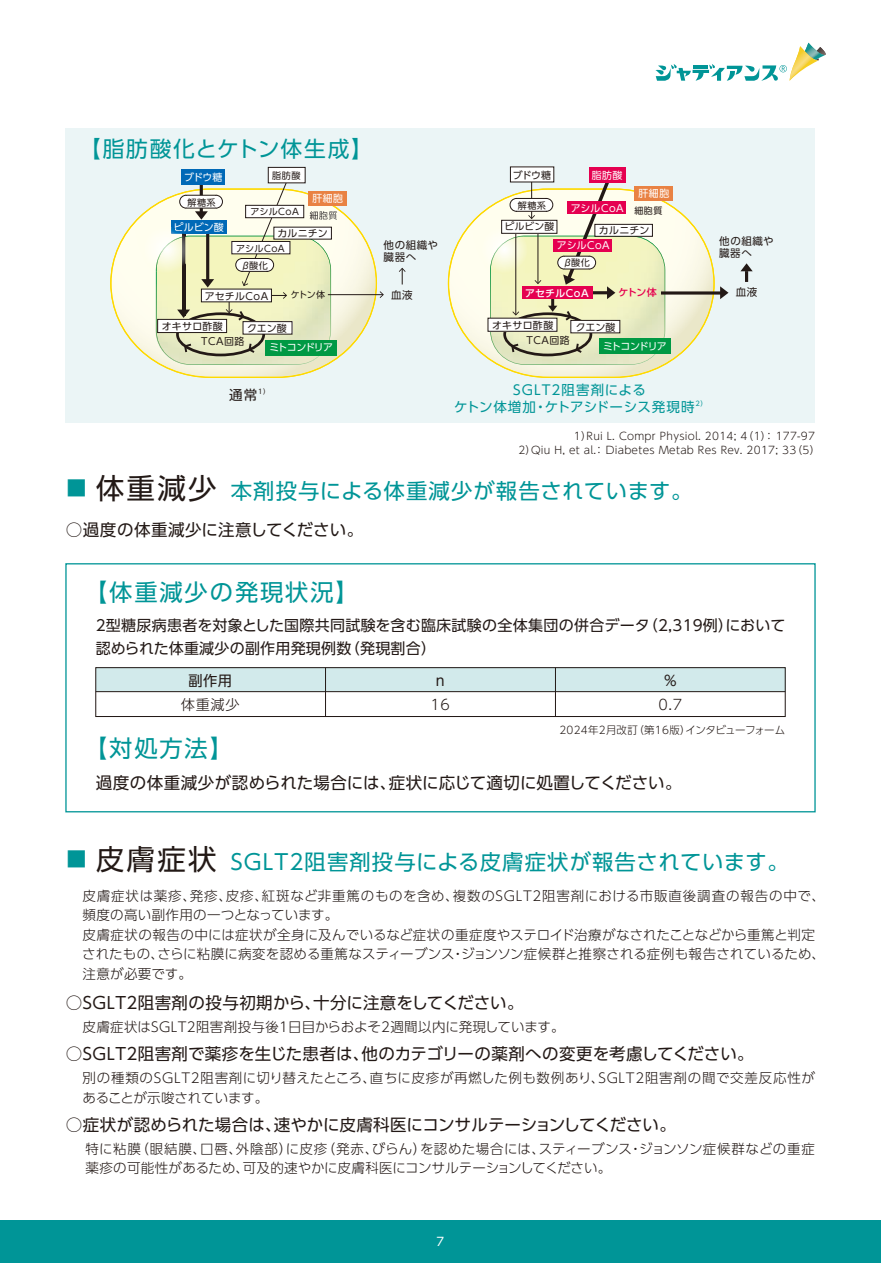
<style>
.page{position:relative;width:881px;height:1263px;background:#fff}
.page>*{position:absolute;margin:0;border:0;box-sizing:border-box;transform-origin:0 0}
.t1{font:23.25px "UD Shin Go Pro";letter-spacing:.08em;color:#009597}
.t2{font:21.75px "UD Shin Go Pro";letter-spacing:.065em;color:#009597}
.t3{font:21.3px "UD Shin Go Pro";letter-spacing:.05em;color:#009597}
.t4{font:16.5px "UD Shin Go Pro";letter-spacing:.005em;color:#231916}
.t5{font:16.5px "UD Shin Go Pro";letter-spacing:.025em;color:#231916}
.t6{font:15px/22.8px "UD Shin Go Pro";letter-spacing:.015em;color:#231916}
.t7{font:300 14.25px "UD Shin Go Pro";letter-spacing:.04em;color:#231916}
.t8{font:14.25px "UD Shin Go Pro";color:#231916}
.t9{font:300 13.5px/19.5px "UD Shin Go Pro";letter-spacing:.025em;color:#231916}
.t10{font:300 13.5px/19.5px "UD Shin Go Pro";letter-spacing:.05em;color:#231916}
.t11{font:13.5px/16.5px "UD Shin Go Pro";letter-spacing:.05em;color:#009597;text-align:center}
.t12{font:13.5px "UD Shin Go Pro";color:#231916}
.t13{font:11.7px "UD Shin Go NT Pro";color:#fff}
.t14{font:300 10.5px/13.5px "UD Shin Go Pro";letter-spacing:.025em;color:#231916}
.t15{font:10.5px/12px "UD Shin Go Pro";letter-spacing:.05em;color:#231916}
.t16{font:9.9px "UD Shin Go Pro";letter-spacing:.025em;color:#231916}
.t17{font:9.9px "UD Shin Go Pro";letter-spacing:.01em;color:#fff}
.t18{font:9.9px "UD Shin Go Pro";letter-spacing:-.085em;color:#fff}
.t19{font:500 9.9px "UD Shin Go Pro";letter-spacing:.045em;color:#fff}
.t20{font:500 9.9px "UD Shin Go Pro";color:#e50050}
.t21{font:9.75px "UD Shin Go Pro";letter-spacing:.015em;color:#231916}
.t22{font:9.15px/17.2px "UD Shin Go Pro";letter-spacing:.05em;color:#231916}
.t23{font:9px "UD Shin Go Pro";letter-spacing:.015em;color:#231916}
.s1{font-family:"Koz Go Pr 6 N"}
.s2{font-size:28.5px;color:#231916}
</style>
<div class="page">
<svg style="left:655px;top:43px;width:171px;height:38px"></svg>
<img style="left:789px;top:46px;width:23px;height:35px">
<div style="left:0;top:1220px;width:880px;height:43px;background:#009597"></div>
<div style="left:66px;top:128px;width:748px;height:294px;background:#ebf5f6"></div>
<svg style="left:447px;top:188px;width:267px;height:190px"></svg>
<img style="left:480px;top:227px;width:10px;height:42px">
<div style="left:588px;top:167px;width:37px;height:15px;background:#e50050"></div>
<svg style="left:665px;top:291px;width:54px;height:4px"></svg>
<svg style="left:399px;top:268px;width:6px;height:16px"></svg>
<div style="left:510px;top:167px;width:43px;height:15px;background:#fff"></div>
<div style="left:633px;top:186px;width:39px;height:14px;background:#e98243"></div>
<svg style="left:110px;top:191px;width:267px;height:187px"></svg>
<div style="left:273px;top:227px;width:59px;height:13px;border:1px solid #231916"></div>
<div style="left:308px;top:191px;width:38px;height:15px;background:#e98243"></div>
<div style="left:265px;top:340px;width:71px;height:15px;background:#094"></div>
<div style="left:182px;top:170px;width:43px;height:15px;background:#0069b7"></div>
<div style="left:599px;top:339px;width:71px;height:15px;background:#094"></div>
<img style="left:143px;top:227px;width:13px;height:44px">
<hr style="left:328px;top:294px;width:55px;height:1px;background:#231916">
<svg style="left:379px;top:291px;width:5px;height:7px"></svg>
<div style="left:268px;top:167px;width:37px;height:16px;background:#fff"></div>
<div style="left:268px;top:167px;width:37px;height:16px;border:1px solid #231916"></div>
<svg style="left:740px;top:263px;width:12px;height:19px"></svg>
<svg style="left:719px;top:286px;width:9px;height:13px"></svg>
<svg style="left:490px;top:175px;width:175px;height:190px;background:#dbcdb5"></svg>
<svg style="left:156px;top:181px;width:175px;height:184px;background:#d3dbbf"></svg>
<div style="left:488px;top:318px;width:68px;height:13px;background:#fff"></div>
<div style="left:487px;top:318px;width:70px;height:14px;border:1px solid #231916"></div>
<div style="left:570px;top:320px;width:49px;height:13px;background:#fff"></div>
<div style="left:570px;top:320px;width:50px;height:13px;border:1px solid #231916"></div>
<div style="left:65px;top:563px;width:750px;height:249px;border:1px solid #009597"></div>
<div style="left:96px;top:668px;width:688px;height:24px;background:#d2eaeb"></div>
<div style="left:95px;top:667px;width:690px;height:50px;border:1px solid #231916"></div>
<hr style="left:96px;top:691px;width:688px;height:1px;background:#231916">
<hr style="left:555px;top:668px;width:1px;height:48px;background:#231916">
<hr style="left:325px;top:668px;width:1px;height:48px;background:#231916">
<h2 class="t2" style="left:79px;top:131px;width:295px">【脂肪酸化とケトン体生成】</h2>
<p class="t17" style="left:184px;top:169px;width:40px">ブドウ糖</p>
<p class="t22" style="left:187px;top:193px;width:30px">解糖系</p>
<p class="t17" style="left:173px;top:219px;width:52px">ピルビン酸</p>
<p class="t22" style="left:272px;top:166px;width:30px">脂肪酸</p>
<p class="t22" style="left:250px;top:203px;width:50px">アシルCoA</p>
<p class="t22" style="left:241px;top:239px;width:45px;text-indent:-5px">アシルCoA β酸化</p>
<p class="t17" style="left:312px;top:190px;width:32px">肝細胞</p>
<p class="t16" style="left:277px;top:225px;width:52px">カルニチン</p>
<p class="t16" style="left:205px;top:288px;width:65px">アセチルCoA</p>
<p class="t23" style="left:290px;top:287px;width:36px">ケトン体</p>
<p class="t15" style="left:383px;top:239px;width:56px">他の組織や臓器へ</p>
<p class="t15" style="left:391px;top:288px;width:23px">血液</p>
<p class="t16" style="left:512px;top:167px;width:40px">ブドウ糖</p>
<p class="t22" style="left:517px;top:196px;width:30px">解糖系</p>
<p class="t17" style="left:591px;top:167px;width:32px">脂肪酸</p>
<p class="t17" style="left:638px;top:185px;width:32px">肝細胞</p>
<p class="t17" style="left:570px;top:200px;width:54px">アシルCoA</p>
<p class="t17" style="left:556px;top:238px;width:54px">アシルCoA</p>
<p class="t23" style="left:634px;top:203px;width:29px">細胞質</p>
<p class="t16" style="left:598px;top:222px;width:52px">カルニチン</p>
<p class="t21" style="left:504px;top:219px;width:51px">ピルビン酸</p>
<p class="t15" style="left:719px;top:235px;width:56px">他の組織や臓器へ</p>
<p class="t22" style="left:563px;top:254px;width:28px">β酸化</p>
<p class="t19" style="left:525px;top:285px;width:65px">アセチルCoA</p>
<p class="t20" style="left:618px;top:285px;width:40px">ケトン体</p>
<p class="t15" style="left:735px;top:286px;width:23px">血液</p>
<p class="t16" style="left:162px;top:318px;width:63px">オキサロ酢酸</p>
<p class="t16" style="left:247px;top:320px;width:41px">クエン酸</p>
<p class="t16" style="left:492px;top:317px;width:63px">オキサロ酢酸</p>
<p class="t16" style="left:575px;top:319px;width:41px">クエン酸</p>
<p class="t16" style="left:201px;top:333px;width:45px">TCA回路</p>
<p class="t18" style="left:269px;top:340px;width:65px">ミトコンドリア</p>
<p class="t16" style="left:526px;top:332px;width:45px">TCA回路</p>
<p class="t18" style="left:603px;top:338px;width:65px">ミトコンドリア</p>
<p class="t12" style="left:229px;top:383px;width:42px">通常<sup>1）</sup></p>
<p class="t11" style="left:454px;top:382px;width:255px">SGLT2阻害剤による<br>ケトン体増加・ケトアシドーシス発現時<sup>2）</sup></p>
<p class="t14" style="left:518px;top:429px;width:303px;text-indent:55px">1）Rui L. Compr Physiol. 2014; 4（1）： 177-97<br>2）Qiu H, et al.： Diabetes Metab Res Rev. 2017; 33（5）</p>
<h3 class="t3" style="left:66px;top:473px;width:628px"><span class="s1">■</span> <span class="s2">体重減少</span> 本剤投与による体重減少が報告されています。</h3>
<p class="t4" style="left:66px;top:517px;width:299px">○過度の体重減少に注意してください。</p>
<h1 class="t1" style="left:84px;top:573px;width:276px">【体重減少の発現状況】</h1>
<p class="t6" style="left:96px;top:613px;width:691px">2型糖尿病患者を対象とした国際共同試験を含む臨床試験の全体集団の併合データ（2,319例）において認められた体重減少の副作用発現例数（発現割合）</p>
<p class="t8" style="left:188px;top:669px;width:45px">副作用</p>
<p class="t7" style="left:181px;top:693px;width:60px">体重減少</p>
<p class="t8" style="left:664px;top:669px;width:14px">%</p>
<p class="t7" style="left:658px;top:693px;width:25px">0.7</p>
<p class="t14" style="left:559px;top:723px;width:227px">2024年2月改訂（第16版）インタビューフォーム</p>
<p class="t8" style="left:435px;top:669px;width:10px">n</p>
<p class="t7" style="left:430px;top:693px;width:21px">16</p>
<h1 class="t1" style="left:84px;top:729px;width:150px">【対処方法】</h1>
<p class="t4" style="left:96px;top:769px;width:587px">過度の体重減少が認められた場合には、症状に応じて適切に処置してください。</p>
<h3 class="t3" style="left:66px;top:844px;width:724px"><span class="s1">■</span> <span class="s2">皮膚症状</span> SGLT2阻害剤投与による皮膚症状が報告されています。</h3>
<p class="t9" style="left:82px;top:885px;width:744px">皮膚症状は薬疹、発疹、皮疹、紅斑など非重篤のものを含め、複数のSGLT2阻害剤における市販直後調査の報告の中で、頻度の高い副作用の一つとなっています。<br>皮膚症状の報告の中には症状が全身に及んでいるなど症状の重症度やステロイド治療がなされたことなどから重篤と判定されたもの、さらに粘膜に病変を認める重篤なスティーブンス・ジョンソン症候群と推察される症例も報告されているため、注意が必要です。</p>
<p class="t5" style="left:66px;top:989px;width:459px">○SGLT2阻害剤の投与初期から、十分に注意をしてください。</p>
<p class="t9" style="left:82px;top:1017px;width:483px">皮膚症状はSGLT2阻害剤投与後1日目からおよそ2週間以内に発現しています。</p>
<p class="t4" style="left:66px;top:1040px;width:689px">○SGLT2阻害剤で薬疹を生じた患者は、他のカテゴリーの薬剤への変更を考慮してください。</p>
<p class="t10" style="left:82px;top:1068px;width:733px">別の種類のSGLT2阻害剤に切り替えたところ、直ちに皮疹が再燃した例も数例あり、SGLT2阻害剤の間で交差反応性があることが示唆されています。</p>
<p class="t4" style="left:66px;top:1111px;width:611px">○症状が認められた場合は、速やかに皮膚科医にコンサルテーションしてください。</p>
<p class="t9" style="left:85px;top:1138px;width:730px">特に粘膜（眼結膜、口唇、外陰部）に皮疹（発赤、びらん）を認めた場合には、スティーブンス・ジョンソン症候群などの重症薬疹の可能性があるため、可及的速やかに皮膚科医にコンサルテーションしてください。</p>
<p class="t13" style="left:436px;top:1232px;width:9px">7</p>
</div>
